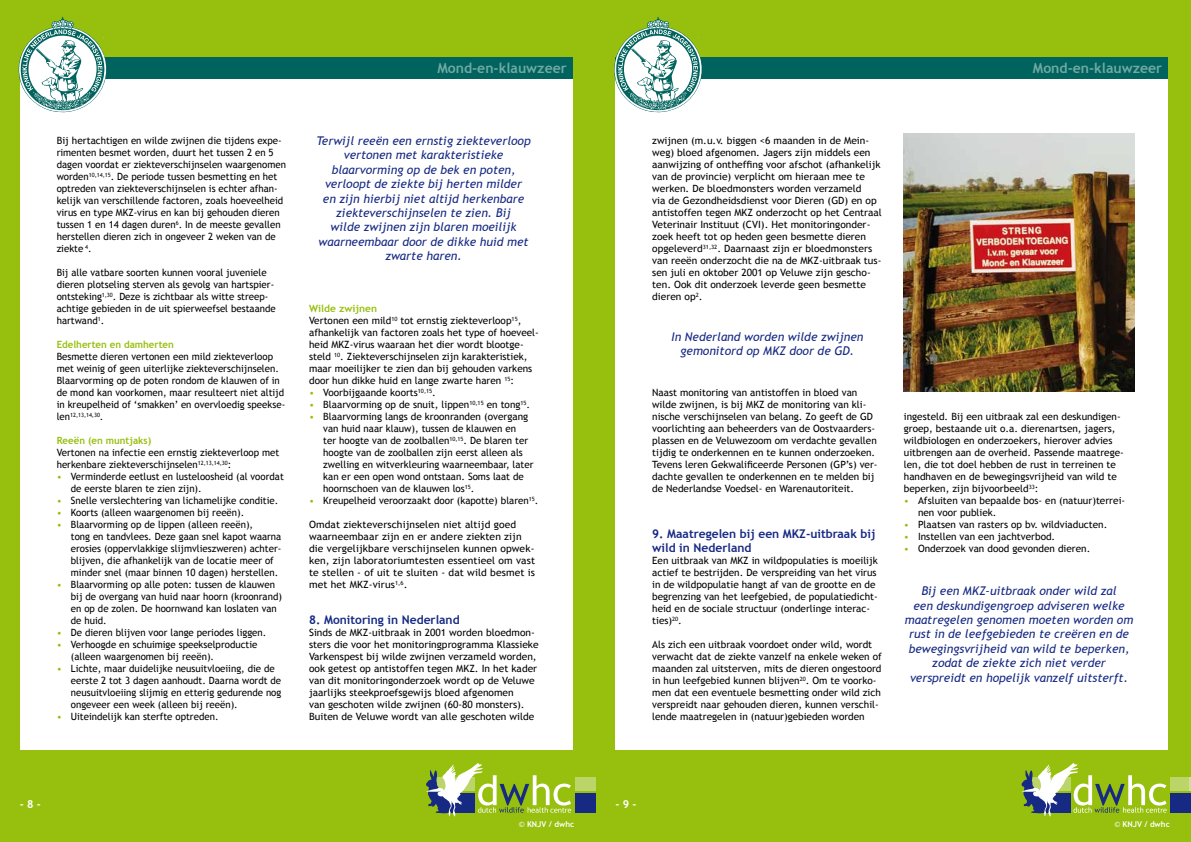
<style>
.page{position:relative;width:1191px;height:842px;background:#fff}
.page>*{position:absolute;margin:0;border:0;box-sizing:border-box;transform-origin:0 0}
.t1{font:700 14px "Trebuchet MS";color:#71a9a4}
.t2{font:italic 12px/14.4px "Trebuchet MS";color:#162983;text-align:center}
.t3{font:700 12px/14.4px "Trebuchet MS";color:#162983}
.t4{font:700 11px "Trebuchet MS";color:#fff}
.t5{font:10px/12px "Trebuchet MS";color:#000}
.t6{font:700 10px "Trebuchet MS";color:#97bf0d}
.t7{font:700 8px "Trebuchet MS";color:#fff}
.t8{font:5.8px "Trebuchet MS";color:#000}
.s1{font-size:10px}
.s2{color:#97bf0d}
.s3{font-weight:700;color:#97bf0d}
.s4{font-weight:400}
</style>
<div class="page">
<div style="left:0;top:0;width:604px;height:842px;background:#97bf0d"></div>
<div style="left:585px;top:0;width:606px;height:842px;background:#97bf0d"></div>
<div style="left:20px;top:57px;width:553px;height:658px;background:#00635d"></div>
<div style="left:615px;top:57px;width:553px;height:658px;background:#00635d"></div>
<div style="left:20px;top:80px;width:553px;height:670px;background:#fff"></div>
<div style="left:615px;top:80px;width:553px;height:670px;background:#fff"></div>
<div style="left:575px;top:793px;width:20px;height:20px;background:#162983"></div>
<div style="left:575px;top:777px;width:20px;height:14px;background:#bcd568"></div>
<svg style="left:426px;top:763px;width:145px;height:54px"></svg>
<div style="left:1170px;top:793px;width:21px;height:20px;background:#162983"></div>
<div style="left:1170px;top:777px;width:21px;height:14px;background:#bcd568"></div>
<svg style="left:1021px;top:763px;width:145px;height:54px"></svg>
<svg style="left:18px;top:17px;width:91px;height:96px"></svg>
<svg style="left:614px;top:17px;width:90px;height:96px"></svg>
<img style="left:904px;top:134px;width:230px;height:257px">
<hr style="left:1188px;top:777px;width:3px;height:14px;background:#e3ecc5">
<h1 class="t1" style="left:437px;top:59px;width:131px">Mond-en-klauwzeer</h1>
<h1 class="t1" style="left:1033px;top:59px;width:131px">Mond-en-klauwzeer</h1>
<p class="t5" style="left:57px;top:135px;width:231px">Bij hertachtigen en wilde zwijnen die tijdens expe&shy;rimenten besmet worden, duurt het tussen 2 en 5 dagen voordat er ziekteverschijnselen waargenomen worden<sup>10,14,15</sup>. De periode tussen besmetting en het optreden van ziekteverschijnselen is echter afhan&shy;kelijk van verschillende factoren, zoals hoeveelheid virus en type MKZ-virus en kan bij gehouden dieren tussen 1 en 14 dagen duren<sup>6</sup>. In de meeste gevallen herstellen dieren zich in ongeveer 2 weken van de ziekte <sup>4</sup>.</p>
<p class="t5" style="left:57px;top:267px;width:220px">Bij alle vatbare soorten kunnen vooral juveniele dieren plotseling sterven als gevolg van hartspier&shy;ontsteking<sup>1,30</sup>. Deze is zichtbaar als witte streep&shy;achtige gebieden in de uit spierweefsel bestaande hartwand<sup>1</sup>.</p>
<p class="t6" style="left:57px;top:338px;width:119px">Edelherten en damherten</p>
<p class="t5" style="left:57px;top:351px;width:230px">Besmette dieren vertonen een mild ziekteverloop met weinig of geen uiterlijke ziekteverschijnselen.<br>Blaarvorming op de poten rondom de klauwen of in de mond kan voorkomen, maar resulteert niet altijd in kreupelheid of ‘smakken’ en overvloedig speekse-</p>
<p class="t8" style="left:57px;top:411px;width:48px"><span class="s1">len</span>12,13,14,30<span class="s1">.</span></p>
<p class="t6" style="left:57px;top:434px;width:96px">Reeën (en muntjaks)</p>
<p class="t5" style="left:57px;top:447px;width:224px">Vertonen na infectie een ernstig ziekteverloop met herkenbare ziekteverschijnselen<sup>12,13,14,30</sup>:</p>
<p class="t5" style="left:71px;top:471px;width:214px;text-indent:-14px"><span class="s2">•</span> Verminderde eetlust en lusteloosheid (al voordat de eerste blaren te zien zijn).</p>
<p class="t5" style="left:57px;top:495px;width:223px"><span class="s2">•</span> Snelle verslechtering van lichamelijke conditie.</p>
<p class="t5" style="left:57px;top:507px;width:189px"><span class="s2">•</span> Koorts (alleen waargenomen bij reeën).</p>
<p class="t5" style="left:71px;top:519px;width:212px;text-indent:-14px"><span class="s2">•</span> Blaarvorming op de lippen (alleen reeën),<br>tong en tandvlees. Deze gaan snel kapot waarna erosies (oppervlakkige slijmvlieszweren) achter&shy;blijven, die afhankelijk van de locatie meer of minder snel (maar binnen 10 dagen) herstellen.</p>
<p class="t5" style="left:71px;top:579px;width:213px;text-indent:-14px"><span class="s2">•</span> Blaarvorming op alle poten: tussen de klauwen bij de overgang van huid naar hoorn (kroonrand) en op de zolen. De hoornwand kan loslaten van de huid.</p>
<p class="t5" style="left:57px;top:627px;width:211px"><span class="s2">•</span> De dieren blijven voor lange periodes liggen.</p>
<p class="t5" style="left:71px;top:639px;width:188px;text-indent:-14px"><span class="s2">•</span> Verhoogde en schuimige speekselproductie (alleen waargenomen bij reeën).</p>
<p class="t5" style="left:71px;top:663px;width:212px;text-indent:-14px"><span class="s2">•</span> Lichte, maar duidelijke neusuitvloeiing, die de eerste 2 tot 3 dagen aanhoudt. Daarna wordt de neusuitvloeiing slijmig en etterig gedurende nog ongeveer een week (alleen bij reeën).</p>
<p class="t5" style="left:57px;top:711px;width:163px"><span class="s2">•</span> Uiteindelijk kan sterfte optreden.</p>
<p class="t2" style="left:316px;top:134px;width:216px">Terwijl reeën een ernstig ziekteverloop vertonen met karakteristieke blaarvorming op de bek en poten, verloopt de ziekte bij herten milder<br>en zijn hierbij niet altijd herkenbare ziekteverschijnselen te zien. Bij<br>wilde zwijnen zijn blaren moeilijk waarneembaar door de dikke huid met zwarte haren.</p>
<p class="t5" style="left:652px;top:135px;width:231px">zwijnen (m.u.v. biggen &lt;6 maanden in de Mein&shy;weg) bloed afgenomen. Jagers zijn middels een aanwijzing of ontheffing voor afschot (afhankelijk van de provincie) verplicht om hieraan mee te werken. De bloedmonsters worden verzameld<br>via de Gezondheidsdienst voor Dieren (GD) en op antistoffen tegen MKZ onderzocht op het Centraal Veterinair Instituut (CVI). Het monitoringonder&shy;zoek heeft tot op heden geen besmette dieren opgeleverd<sup>31,32</sup>. Daarnaast zijn er bloedmonsters van reeën onderzocht die na de MKZ-uitbraak tus&shy;sen juli en oktober 2001 op Veluwe zijn gescho&shy;ten. Ook dit onderzoek leverde geen besmette dieren op<sup>2</sup>.</p>
<p class="t2" style="left:671px;top:329px;width:193px">In Nederland worden wilde zwijnen gemonitord op MKZ door de GD.</p>
<p class="t5" style="left:652px;top:387px;width:227px">Naast monitoring van antistoffen in bloed van wilde zwijnen, is bij MKZ de monitoring van kli&shy;nische verschijnselen van belang. Zo geeft de GD voorlichting aan beheerders van de Oostvaarders&shy;plassen en de Veluwezoom om verdachte gevallen tijdig te onderkennen en te kunnen onderzoeken.<br>Tevens leren Gekwalificeerde Personen (GP’s) ver&shy;dachte gevallen te onderkennen en te melden bij de Nederlandse Voedsel- en Warenautoriteit.</p>
<p class="t3" style="left:652px;top:526px;width:225px">9. Maatregelen bij een MKZ-uitbraak bij wild in Nederland</p>
<p class="t5" style="left:652px;top:555px;width:227px">Een uitbraak van MKZ in wildpopulaties is moeilijk actief te bestrijden. De verspreiding van het virus in de wildpopulatie hangt af van de grootte en de begrenzing van het leefgebied, de populatiedicht&shy;heid en de sociale structuur (onderlinge interac&shy;ties)<sup>20</sup>.</p>
<p class="t5" style="left:652px;top:639px;width:231px">Als zich een uitbraak voordoet onder wild, wordt verwacht dat de ziekte vanzelf na enkele weken of maanden zal uitsterven, mits de dieren ongestoord in hun leefgebied kunnen blijven<sup>20</sup>. Om te voorko&shy;men dat een eventuele besmetting onder wild zich verspreidt naar gehouden dieren, kunnen verschil&shy;lende maatregelen in (natuur)gebieden worden</p>
<p class="t5" style="left:309px;top:303px;width:231px"><span class="s3">Wilde zwijnen<br></span>Vertonen een mild<sup>10</sup> tot ernstig ziekteverloop<sup>15</sup>, afhankelijk van factoren zoals het type of hoeveel&shy;heid MKZ-virus waaraan het dier wordt blootge&shy;steld <sup>10</sup>. Ziekteverschijnselen zijn karakteristiek, maar moeilijker te zien dan bij gehouden varkens door hun dikke huid en lange zwarte haren <sup>15</sup>:</p>
<p class="t5" style="left:309px;top:387px;width:128px"><span class="s2">•</span> Voorbijgaande koorts<sup>10,15</sup>.</p>
<p class="t5" style="left:309px;top:399px;width:223px"><span class="s2">•</span> Blaarvorming op de snuit, lippen<sup>10,15</sup> en tong<sup>15</sup>.</p>
<p class="t5" style="left:323px;top:411px;width:212px;text-indent:-14px"><span class="s2">•</span> Blaarvorming langs de kroonranden (overgang van huid naar klauw), tussen de klauwen en<br>ter hoogte van de zoolballen<sup>10,15</sup>. De blaren ter hoogte van de zoolballen zijn eerst alleen als zwelling en witverkleuring waarneembaar, later kan er een open wond ontstaan. Soms laat de hoornschoen van de klauwen los<sup>15</sup>.</p>
<p class="t5" style="left:309px;top:495px;width:231px"><span class="s2">•</span> Kreupelheid veroorzaakt door (kapotte) blaren<sup>15</sup>.</p>
<p class="t5" style="left:309px;top:519px;width:227px">Omdat ziekteverschijnselen niet altijd goed waarneembaar zijn en er andere ziekten zijn die vergelijkbare verschijnselen kunnen opwek&shy;ken, zijn laboratoriumtesten essentieel om vast te stellen - of uit te sluiten - dat wild besmet is met het MKZ-virus<sup>1,6</sup>.</p>
<p class="t3" style="left:309px;top:613px;width:152px">8. Monitoring in Nederland</p>
<p class="t5" style="left:309px;top:627px;width:231px">Sinds de MKZ-uitbraak in 2001 worden bloedmon&shy;sters die voor het monitoringprogramma Klassieke Varkenspest bij wilde zwijnen verzameld worden, ook getest op antistoffen tegen MKZ. In het kader van dit monitoringonderzoek wordt op de Veluwe jaarlijks steekproefsgewijs bloed afgenomen<br>van geschoten wilde zwijnen (60-80 monsters).<br>Buiten de Veluwe wordt van alle geschoten wilde</p>
<p class="t5" style="left:904px;top:411px;width:221px">ingesteld. Bij een uitbraak zal een deskundigen&shy;groep, bestaande uit o.a. dierenartsen, jagers, wildbiologen en onderzoekers, hierover advies uitbrengen aan de overheid. Passende maatrege&shy;len, die tot doel hebben de rust in terreinen te handhaven en de bewegingsvrijheid van wild te beperken, zijn bijvoorbeeld<sup>33</sup>:</p>
<p class="t5" style="left:918px;top:495px;width:209px;text-indent:-14px"><span class="s2">•</span> Afsluiten van bepaalde bos- en (natuur)terrei&shy;nen voor publiek.</p>
<p class="t5" style="left:904px;top:519px;width:205px"><span class="s2">•</span> Plaatsen van rasters op bv. wildviaducten.</p>
<p class="t5" style="left:904px;top:531px;width:153px"><span class="s2">•</span> Instellen van een jachtverbod.</p>
<p class="t5" style="left:904px;top:543px;width:188px"><span class="s2">•</span> Onderzoek van dood gevonden dieren.</p>
<p class="t2" style="left:904px;top:584px;width:230px">Bij een MKZ-uitbraak onder wild zal<br>een deskundigengroep adviseren welke maatregelen genomen moeten worden om rust in de leefgebieden te creëren en de bewegingsvrijheid van wild te beperken, zodat de ziekte zich niet verder verspreidt en hopelijk vanzelf uitsterft.</p>
<p class="t4" style="left:20px;top:797px;width:23px">- 8 -</p>
<p class="t4" style="left:615px;top:797px;width:23px">- 9 -</p>
<p class="t7" style="left:519px;top:819px;width:57px"><span class="s4">©</span> KNJV / dwhc</p>
<p class="t7" style="left:1114px;top:819px;width:57px"><span class="s4">©</span> KNJV / dwhc</p>
</div>
